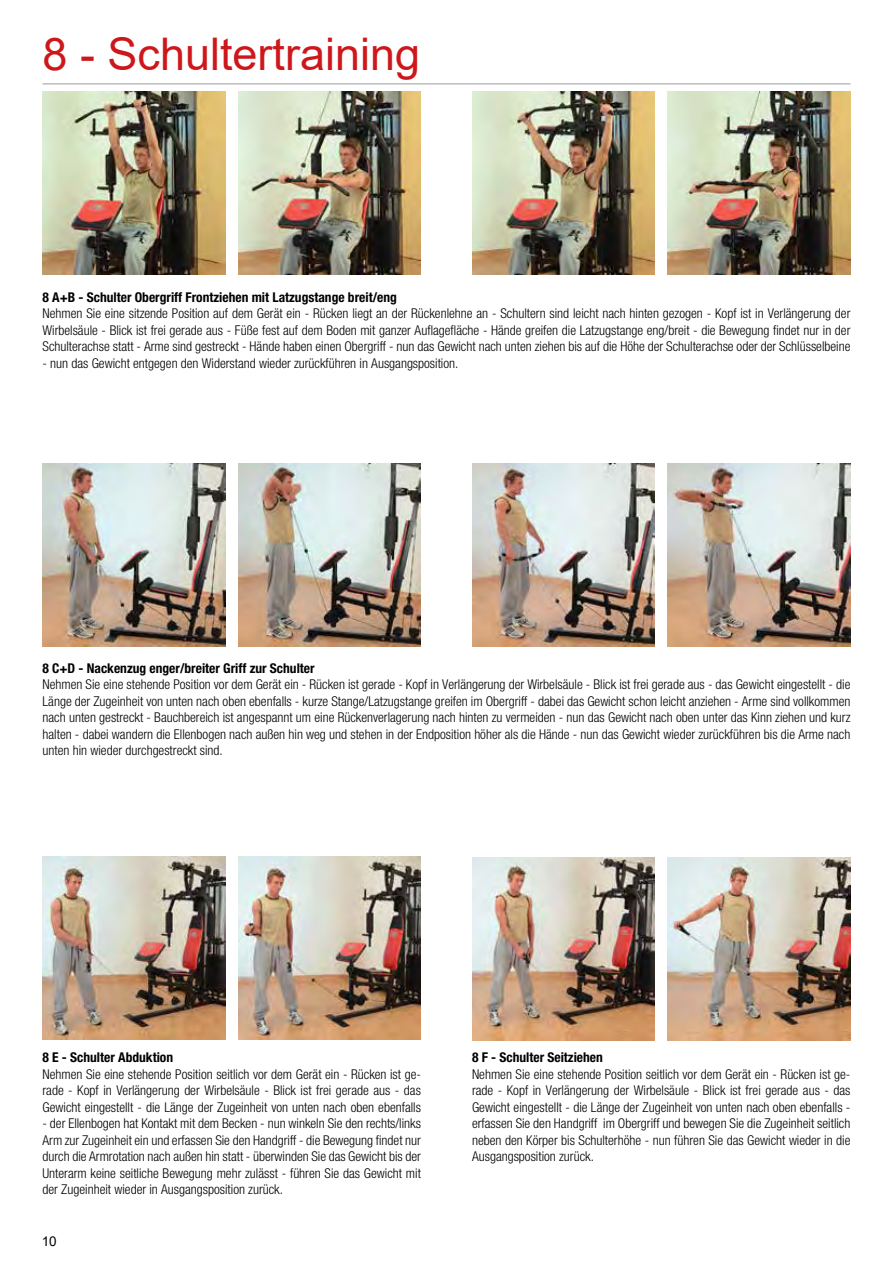
<style>
.page{position:relative;width:893px;height:1263px;background:#fff}
.page>*{position:absolute;margin:0;border:0;box-sizing:border-box;transform-origin:0 0}
.t1{font:45px "Arial";color:#cd171a}
.t2{font:300 condensed 13.5px/16.5px "Helvetica Neue";color:#000;text-align:justify}
.t3{font:700 condensed 13.5px "Helvetica Neue";color:#000}
.t4{font:13.5px "Arial";color:#000}
</style>
<div class="page">
<hr style="left:43px;top:84px;width:807px;height:1px;background:#9d9d9c">
<img style="left:43px;top:92px;width:182px;height:183px">
<img style="left:238px;top:92px;width:183px;height:183px">
<img style="left:472px;top:92px;width:183px;height:183px">
<img style="left:668px;top:92px;width:182px;height:183px">
<img style="left:43px;top:463px;width:182px;height:183px">
<img style="left:238px;top:463px;width:183px;height:183px">
<img style="left:472px;top:463px;width:183px;height:183px">
<img style="left:668px;top:463px;width:182px;height:183px">
<img style="left:43px;top:857px;width:182px;height:183px">
<img style="left:238px;top:857px;width:183px;height:183px">
<img style="left:472px;top:857px;width:183px;height:183px">
<img style="left:668px;top:857px;width:182px;height:183px">
<h1 class="t1" style="left:43px;top:23px;width:379px">8 - Schultertraining</h1>
<p class="t3" style="left:43px;top:289px;width:356px">8 A+B - Schulter Obergriff Frontziehen mit Latzugstange breit/eng</p>
<p class="t2" style="left:43px;top:305px;width:809px">Nehmen Sie eine sitzende Position auf dem Gerät ein - Rücken liegt an der Rückenlehne an - Schultern sind leicht nach hinten gezogen - Kopf ist in Verlängerung der Wirbelsäule - Blick ist frei gerade aus - Füße fest auf dem Boden mit ganzer Auflagefläche - Hände greifen die Latzugstange eng/breit - die Bewegung findet nur in der Schulterachse statt - Arme sind gestreckt - Hände haben einen Obergriff - nun das Gewicht nach unten ziehen bis auf die Höhe der Schulterachse oder der Schlüsselbeine</p>
<p class="t2" style="left:43px;top:355px;width:417px">- nun das Gewicht entgegen den Widerstand wieder zurückführen in Ausgangsposition.</p>
<p class="t3" style="left:43px;top:660px;width:274px">8 C+D - Nackenzug enger/breiter Griff zur Schulter</p>
<p class="t2" style="left:43px;top:676px;width:809px">Nehmen Sie eine stehende Position vor dem Gerät ein - Rücken ist gerade - Kopf in Verlängerung der Wirbelsäule - Blick ist frei gerade aus - das Gewicht eingestellt - die Länge der Zugeinheit von unten nach oben ebenfalls - kurze Stange/Latzugstange greifen im Obergriff - dabei das Gewicht schon leicht anziehen - Arme sind vollkommen nach unten gestreckt - Bauchbereich ist angespannt um eine Rückenverlagerung nach hinten zu vermeiden - nun das Gewicht nach oben unter das Kinn ziehen und kurz halten - dabei wandern die Ellenbogen nach außen hin weg und stehen in der Endposition höher als die Hände - nun das Gewicht wieder zurückführen bis die Arme nach unten hin wieder durchgestreckt sind.</p>
<p class="t3" style="left:43px;top:1049px;width:132px">8 E - Schulter Abduktion</p>
<p class="t2" style="left:43px;top:1066px;width:380px">Nehmen Sie eine stehende Position seitlich vor dem Gerät ein - Rücken ist ge&shy;rade - Kopf in Verlängerung der Wirbelsäule - Blick ist frei gerade aus - das Gewicht eingestellt - die Länge der Zugeinheit von unten nach oben ebenfalls</p>
<p class="t2" style="left:43px;top:1115px;width:380px">- der Ellenbogen hat Kontakt mit dem Becken - nun winkeln Sie den rechts/links Arm zur Zugeinheit ein und erfassen Sie den Handgriff - die Bewegung findet nur durch die Armrotation nach außen hin statt - überwinden Sie das Gewicht bis der Unterarm keine seitliche Bewegung mehr zulässt - führen Sie das Gewicht mit der Zugeinheit wieder in Ausgangsposition zurück.</p>
<p class="t4" style="left:42px;top:1232px;width:17px">10</p>
<p class="t3" style="left:472px;top:1049px;width:132px">8 F - Schulter Seitziehen</p>
<p class="t2" style="left:472px;top:1066px;width:380px">Nehmen Sie eine stehende Position seitlich vor dem Gerät ein - Rücken ist ge&shy;rade - Kopf in Verlängerung der Wirbelsäule - Blick ist frei gerade aus - das Gewicht eingestellt - die Länge der Zugeinheit von unten nach oben ebenfalls - erfassen Sie den Handgriff im Obergriff und bewegen Sie die Zugeinheit seitlich neben den Körper bis Schulterhöhe - nun führen Sie das Gewicht wieder in die Ausgangsposition zurück.</p>
</div>
